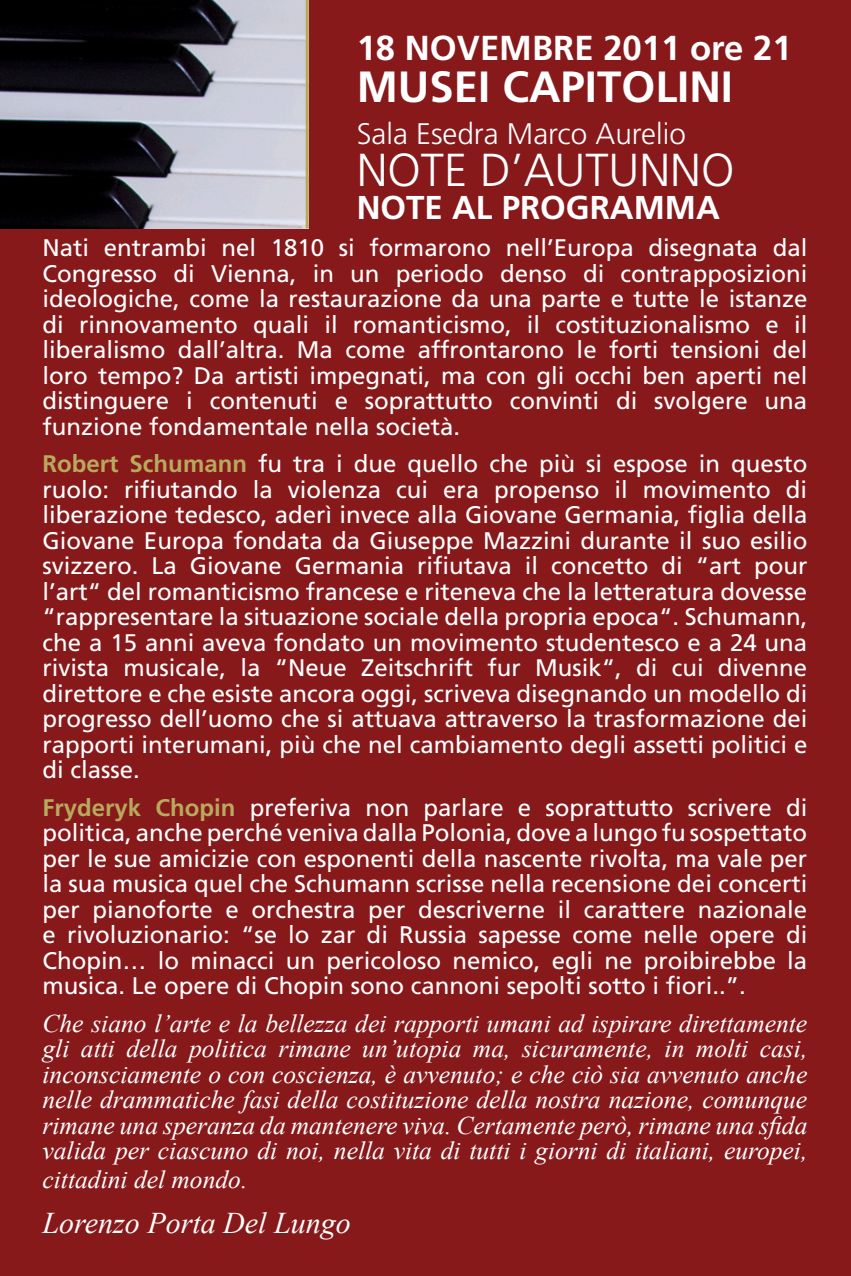
<style>
.page{position:relative;width:851px;height:1276px;background:#fff}
.page>*{position:absolute;margin:0;border:0;box-sizing:border-box;transform-origin:0 0}
.t1{font:300 46.2px "Frutiger LT Std";color:#fff}
.t2{font:700 43.8px "Frutiger LT Std";color:#fff}
.t3{font:700 34.8px "Frutiger LT Std";color:#fff}
.t4{font:700 33px "Frutiger LT Std";color:#fff}
.t5{font:italic 30px "Times New Roman";color:#fff}
.t6{font:300 29.7px "Frutiger LT Std";color:#fff}
.t7{font:italic 25.5px/25.5px "Times New Roman";color:#fff;text-align:justify}
.t8{font:24px/25.5px "Frutiger LT Std";color:#fff;text-align:justify}
.s1{font-weight:700;color:#b8a95e}
</style>
<div class="page">
<div style="left:0;top:0;width:850px;height:1276px;background:#87191b"></div>
<img style="left:0;top:0;width:305px;height:228px">
<hr style="left:305px;top:0;width:3px;height:228px;background:#b8a95e">
<p class="t3" style="left:356px;top:27px;width:436px">18 NOVEMBRE 2011 ore 21</p>
<p class="t2" style="left:356px;top:61px;width:378px">MUSEI CAPITOLINI</p>
<p class="t6" style="left:356px;top:117px;width:330px">Sala Esedra Marco Aurelio</p>
<p class="t1" style="left:356px;top:144px;width:379px">NOTE D’AUTUNNO</p>
<p class="t4" style="left:356px;top:189px;width:365px">NOTE AL PROGRAMMA</p>
<p class="t8" style="left:43px;top:235px;width:766px">Nati entrambi nel 1810 si formarono nell’Europa disegnata dal Congresso di Vienna, in un periodo denso di contrapposizioni ideologiche, come la restaurazione da una parte e tutte le istanze di rinnovamento quali il romanticismo, il costituzionalismo e il liberalismo dall’altra. Ma come affrontarono le forti tensioni del loro tempo? Da artisti impegnati, ma con gli occhi ben aperti nel distinguere i contenuti e soprattutto convinti di svolgere una funzione fondamentale nella società.</p>
<p class="t8" style="left:43px;top:451px;width:766px"><span class="s1">Robert Schumann</span> fu tra i due quello che più si espose in questo ruolo: rifiutando la violenza cui era propenso il movimento di liberazione tedesco, aderì invece alla Giovane Germania, figlia della Giovane Europa fondata da Giuseppe Mazzini durante il suo esilio svizzero. La Giovane Germania rifiutava il concetto di “art pour l’art“ del romanticismo francese e riteneva che la letteratura dovesse “rappresentare la situazione sociale della propria epoca“. Schumann, che a 15 anni aveva fondato un movimento studentesco e a 24 una rivista musicale, la “Neue Zeitschrift fur Musik“, di cui divenne direttore e che esiste ancora oggi, scriveva disegnando un modello di progresso dell’uomo che si attuava attraverso la trasformazione dei rapporti interumani, più che nel cambiamento degli assetti politici e di classe.</p>
<p class="t8" style="left:43px;top:795px;width:766px"><span class="s1">Fryderyk Chopin</span> preferiva non parlare e soprattutto scrivere di politica, anche perché veniva dalla Polonia, dove a lungo fu sospettato per le sue amicizie con esponenti della nascente rivolta, ma vale per la sua musica quel che Schumann scrisse nella recensione dei concerti per pianoforte e orchestra per descriverne il carattere nazionale e rivoluzionario: “se lo zar di Russia sapesse come nelle opere di Chopin… lo minacci un pericoloso nemico, egli ne proibirebbe la musica. Le opere di Chopin sono cannoni sepolti sotto i fiori..”.</p>
<p class="t7" style="left:43px;top:1010px;width:766px">Che siano l’arte e la bellezza dei rapporti umani ad ispirare direttamente gli atti della politica rimane un’utopia ma, sicuramente, in molti casi, inconsciamente o con coscienza, è avvenuto; e che ciò sia avvenuto anche nelle drammatiche fasi della costituzione della nostra nazione, comunque rimane una speranza da mantenere viva. Certamente però, rimane una sfida valida per ciascuno di noi, nella vita di tutti i giorni di italiani, europei,</p>
<p class="t7" style="left:43px;top:1166px;width:206px">cittadini del mondo.</p>
<p class="t5" style="left:43px;top:1202px;width:310px">Lorenzo Porta Del Lungo</p>
</div>
